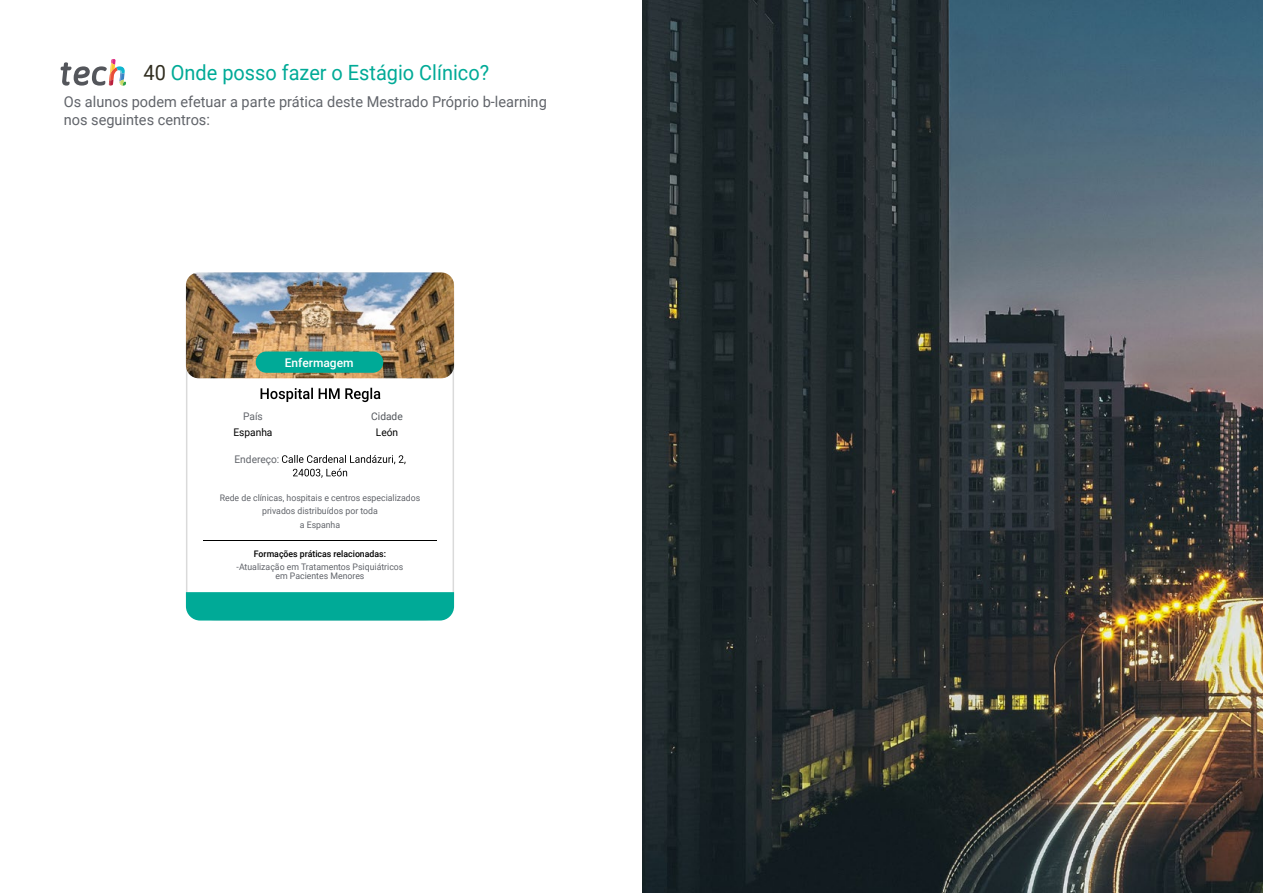
<style>
.page{position:relative;width:1263px;height:893px;background:#fff}
.page>*{position:absolute;margin:0;border:0;box-sizing:border-box;transform-origin:0 0}
.t1{font:21px "Roboto";color:#00aa97;scale:.95 1}
.t2{font:15px/18px "Roboto";color:#61646a}
.t3{font:500 12px "Roboto";color:#fff}
.t4{font:10.5px "Roboto";color:#61646a}
.t5{font:10.5px "Roboto";color:#000}
.t6{font:10.5px "Roboto";color:#52555b}
.t7{font:9px/13.5px "Roboto";color:#61646a;text-align:center}
.t8{font:500 9px "Roboto";color:#000}
.s1{color:#312e20}
</style>
<div class="page">
<img style="left:642px;top:0;width:621px;height:893px">
<svg style="left:61px;top:59px;width:65px;height:27px"></svg>
<svg style="left:185px;top:285px;width:270px;height:322px"></svg>
<img style="left:186px;top:272px;width:268px;height:106px">
<div style="left:256px;top:351px;width:127px;height:22px;background:#00aa97;border-radius:11px"></div>
<svg style="left:186px;top:592px;width:268px;height:29px;background:#07ac99"></svg>
<hr style="left:203px;top:540px;width:234px;height:1px;background:#000">
<svg style="left:261px;top:388px;width:119px;height:14px"></svg>
<svg style="left:282px;top:455px;width:123px;height:23px"></svg>
<h1 class="t1" style="left:144px;top:57px;width:365px"><span class="s1">40</span> Onde posso fazer o Estágio Clínico?</h1>
<h2 class="t2" style="left:64px;top:93px;width:484px">Os alunos podem efetuar a parte prática deste Mestrado Próprio b-learning nos seguintes centros:</h2>
<h3 class="t3" style="left:285px;top:354px;width:70px">Enfermagem</h3>
<p class="t4" style="left:243px;top:408px;width:21px">País</p>
<p class="t5" style="left:233px;top:425px;width:41px">Espanha</p>
<p class="t6" style="left:371px;top:408px;width:33px">Cidade</p>
<p class="t5" style="left:376px;top:425px;width:24px">León</p>
<p class="t4" style="left:234px;top:452px;width:46px">Endereço:</p>
<p class="t7" style="left:220px;top:490px;width:202px">Rede de clínicas, hospitais e centros especializados privados distribuídos por toda<br>a Espanha</p>
<p class="t8" style="left:254px;top:548px;width:134px">Formações práticas relacionadas:</p>
<p class="t7" style="left:237px;top:562px;width:168px;line-height:9px">-Atualização em Tratamentos Psiquiátricos em Pacientes Menores</p>
</div>
